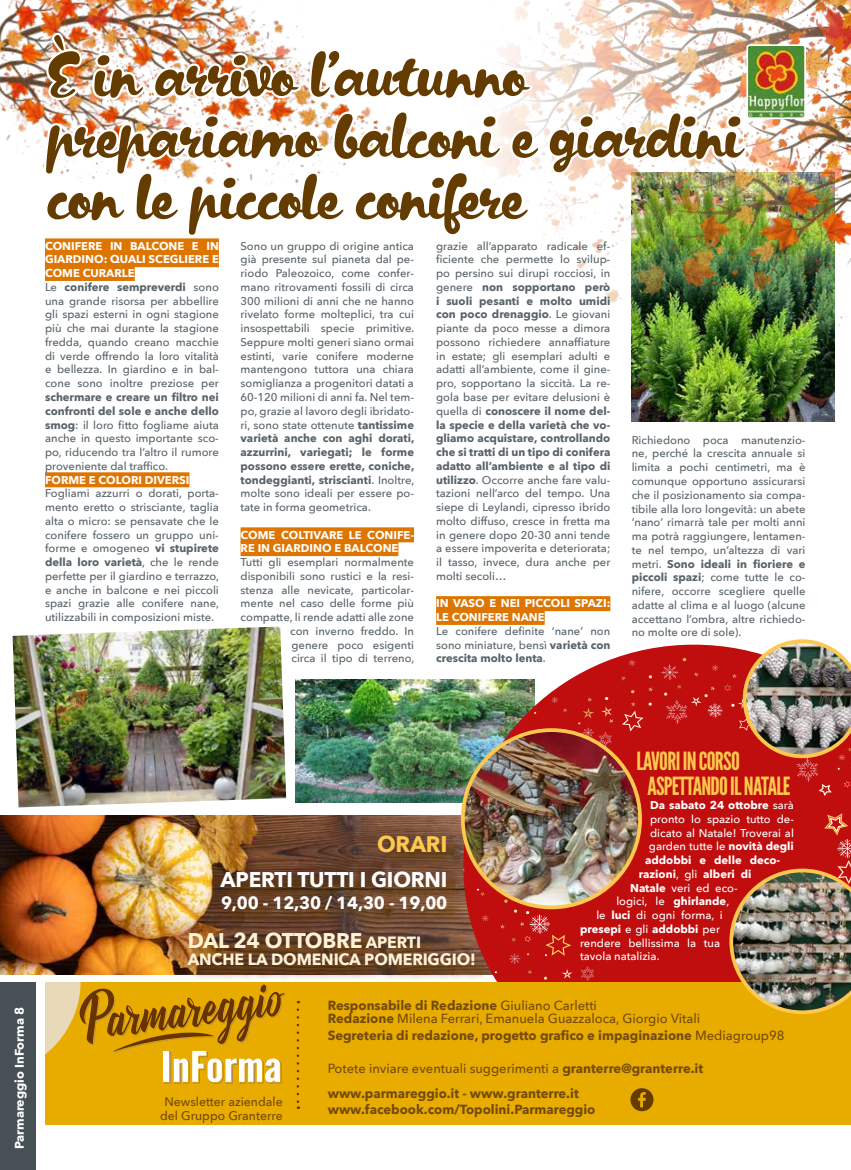
<style>
.page{position:relative;width:851px;height:1170px;background:#fff}
.page>*{position:absolute;margin:0;border:0;box-sizing:border-box;transform-origin:0 0}
.t1{font:60px/61.2px "Kapelka New";letter-spacing:-.03em;color:#643c00}
.t2{font:25px/25px "League Gothic";letter-spacing:-.03em;color:#fdc84d}
.t3{font:700 22.5px "Avenir Next";letter-spacing:-.01em;color:#fdc84d}
.t4{font:700 21.25px "Avenir Next";letter-spacing:-.01em;color:#fff}
.t5{font:700 21.25px "Avenir Next";letter-spacing:-.01em;color:#fff3d4}
.t6{font:700 17.5px "Avenir Next";letter-spacing:-.01em;color:#fff}
.t7{font:700 16.25px "Avenir Next";letter-spacing:-.01em;color:#fff3d4}
.t8{font:700 13.25px/24.2px "Avenir Next";color:#754b0c}
.t9{font:500 13.25px/13.1px "Avenir Next";color:#754b0c}
.t10{font:500 12.5px/14.4px "Avenir Next";color:#754b0c;text-align:center}
.t11{font:700 12.5px "Avenir Next";color:#fff}
.t12{font:500 11.25px/13.8px "Avenir Next";color:#586369;text-align:justify}
.t13{font:700 11.25px/13.8px "Avenir Next";color:#fff}
.t14{font:500 11.25px "Avenir Next";color:#fff}
.s1{font-weight:700;color:#fff}
.s2{font-weight:700}
.s3{font-weight:500}
.s4{font-size:16.25px}
</style>
<div class="page">
<div style="left:0;top:981px;width:35px;height:188px;background:#465055"></div>
<img style="left:0;top:0;width:240px;height:268px">
<img style="left:13px;top:626px;width:273px;height:181px">
<img style="left:295px;top:679px;width:168px;height:123px">
<img style="left:631px;top:333px;width:203px;height:89px">
<img style="left:0;top:815px;width:463px;height:159px">
<div style="left:223px;top:837px;width:238px;height:89px;background:#643c00;opacity:.75"></div>
<div style="left:190px;top:934px;width:299px;height:46px;background:#643c00;opacity:.75"></div>
<img style="left:240px;top:0;width:610px;height:333px">
<div style="left:45px;top:981px;width:805px;height:143px;background:#e8ac00"></div>
<svg style="left:296px;top:1009px;width:3px;height:99px"></svg>
<svg style="left:45px;top:981px;width:241px;height:102px"></svg>
<svg style="left:630px;top:1088px;width:23px;height:23px"></svg>
<img style="left:749px;top:47px;width:53px;height:69px">
<div style="left:746px;top:44px;width:59px;height:75px;border:2px solid #fff;border-radius:2px"></div>
<img style="left:463px;top:639px;width:388px;height:424px">
<div style="left:45px;top:238px;width:174px;height:15px;background:#dd7500"></div>
<div style="left:45px;top:252px;width:174px;height:15px;background:#dd7500"></div>
<div style="left:45px;top:266px;width:90px;height:15px;background:#dd7500"></div>
<div style="left:45px;top:472px;width:144px;height:15px;background:#dd7500"></div>
<div style="left:240px;top:527px;width:174px;height:15px;background:#dd7500"></div>
<div style="left:240px;top:541px;width:158px;height:15px;background:#dd7500"></div>
<div style="left:436px;top:596px;width:174px;height:15px;background:#dd7500"></div>
<div style="left:436px;top:610px;width:108px;height:15px;background:#dd7500"></div>
<h1 class="t1" style="left:45px;top:44px;width:697px">È in arrivo l’autunno prepariamo balconi e giardini con le piccole conifere</h1>
<p class="t12" style="left:45px;top:238px;width:175px;text-align:left"><span class="s1">CONIFERE IN BALCONE E IN<br>GIARDINO: QUALI SCEGLIERE E<br>COME CURARLE<br></span>Le <span class="s2">conifere sempreverdi</span> sono una grande risorsa per abbellire gli spazi esterni in ogni stagione più che mai durante la stagione fredda, quando creano macchie di verde offrendo la loro vitalità e bellezza. In giardino e in bal&shy;cone sono inoltre preziose per</p>
<p class="t12" style="left:45px;top:390px;width:175px"><span class="s2">schermare e creare un filtro nei confronti del sole e anche dello smog</span>: il loro fitto fogliame aiuta anche in questo importante sco&shy;po, riducendo tra l’altro il rumore proveniente dal traffico.</p>
<p class="t13" style="left:45px;top:472px;width:146px">FORME E COLORI DIVERSI</p>
<p class="t12" style="left:45px;top:486px;width:176px">Fogliami azzurri o dorati, porta&shy;mento eretto o strisciante, taglia alta o micro: se pensavate che le conifere fossero un gruppo uni&shy;forme e omogeneo <span class="s2">vi stupirete della loro varietà</span>, che le rende perfette per il giardino e terrazzo, e anche in balcone e nei piccoli spazi grazie alle conifere nane, utilizzabili in composizioni miste.</p>
<p class="t12" style="left:240px;top:238px;width:175px">Sono un gruppo di origine antica già presente sul pianeta dal pe&shy;riodo Paleozoico, come confer&shy;mano ritrovamenti fossili di circa 300 milioni di anni che ne hanno rivelato forme molteplici, tra cui insospettabili specie primitive.<br>Seppure molti generi siano ormai estinti, varie conifere moderne mantengono tuttora una chiara somiglianza a progenitori datati a 60-120 milioni di anni fa. Nel tem&shy;po, grazie al lavoro degli ibridato&shy;ri, sono state ottenute <span class="s2">tantissime varietà anche con aghi dorati, azzurrini, variegati; le forme possono essere erette, coniche, tondeggianti, striscianti</span>. Inoltre, molte sono ideali per essere po&shy;tate in forma geometrica.</p>
<p class="t13" style="left:240px;top:527px;width:175px">COME COLTIVARE LE CONIFE-<br>RE IN GIARDINO E BALCONE</p>
<p class="t12" style="left:240px;top:555px;width:175px;text-align:right">Tutti gli esemplari normalmente disponibili sono rustici e la resi&shy;stenza alle nevicate, particolar&shy;mente nel caso delle forme più compatte, li rende adatti alle zone con inverno freddo. In<br>genere poco esigenti<br>circa il tipo di terreno,</p>
<p class="t12" style="left:436px;top:238px;width:176px">grazie all’apparato radicale ef&shy;ficiente che permette lo svilup&shy;po persino sui dirupi rocciosi, in genere <span class="s2">non sopportano però i suoli pesanti e molto umidi con poco drenaggio</span>. Le giovani piante da poco messe a dimora possono richiedere annaffiature in estate; gli esemplari adulti e adatti all’ambiente, come il gine&shy;pro, sopportano la siccità. La re&shy;gola base per evitare delusioni è quella di <span class="s2">conoscere il nome del&shy;la specie e della varietà che vo&shy;gliamo acquistare, controllando che si tratti di un tipo di conifera adatto all’ambiente e al tipo di utilizzo</span>. Occorre anche fare valu&shy;tazioni nell’arco del tempo. Una siepe di Leylandi, cipresso ibrido molto diffuso, cresce in fretta ma in genere dopo 20-30 anni tende a essere impoverita e deteriorata; il tasso, invece, dura anche per molti secoli…</p>
<p class="t13" style="left:436px;top:596px;width:176px">IN VASO E NEI PICCOLI SPAZI:<br>LE CONIFERE NANE</p>
<p class="t12" style="left:436px;top:623px;width:176px">Le conifere definite ‘nane’ non sono miniature, bensì <span class="s2">varietà con crescita molto lenta</span>.</p>
<p class="t12" style="left:631px;top:432px;width:175px">Richiedono poca manutenzio&shy;ne, perché la crescita annuale si limita a pochi centimetri, ma è comunque opportuno assicurarsi che il posizionamento sia compa&shy;tibile alla loro longevità: un abete ‘nano’ rimarrà tale per molti anni ma potrà raggiungere, lentamen&shy;te nel tempo, un’altezza di vari metri. <span class="s2">Sono ideali in fioriere e piccoli spazi</span>; come tutte le co&shy;nifere, occorre scegliere quelle adatte al clima e al luogo (alcune accettano l’ombra, altre richiedo&shy;no molte ore di sole).</p>
<p class="t11" style="left:9px;top:1149px;width:144px;rotate:-90deg">Parmareggio InForma 8</p>
<h2 class="t2" style="left:647px;top:749px;width:144px;text-indent:-11px">LAVORI IN CORSO<br>ASPETTANDO IL NATALE</h2>
<p class="t13" style="left:650px;top:798px;width:145px">Da sabato 24 ottobre <span class="s3">sarà</span></p>
<p class="t14" style="left:650px;top:809px;width:145px">pronto lo spazio tutto de-</p>
<p class="t14" style="left:650px;top:823px;width:145px">dicato al Natale! Troverai al</p>
<p class="t14" style="left:648px;top:836px;width:146px">garden tutte le <span class="s2">novità degli</span></p>
<p class="t13" style="left:645px;top:853px;width:136px">addobbi e delle deco-</p>
<p class="t13" style="left:638px;top:866px;width:114px">razioni<span class="s3">, gli</span> alberi di</p>
<p class="t14" style="left:630px;top:878px;width:109px"><span class="s2">Natale</span> veri ed eco-</p>
<p class="t14" style="left:616px;top:891px;width:114px">logici, le <span class="s2">ghirlande</span>,</p>
<p class="t14" style="left:596px;top:905px;width:128px">le <span class="s2">luci</span> di ogni forma, i</p>
<p class="t13" style="left:580px;top:921px;width:142px">presepi <span class="s3">e gli</span> addobbi <span class="s3">per</span></p>
<p class="t14" style="left:580px;top:933px;width:142px">rendere bellissima la tua</p>
<p class="t14" style="left:580px;top:946px;width:81px">tavola natalizia.</p>
<h3 class="t3" style="left:377px;top:824px;width:72px">ORARI</h3>
<h3 class="t4" style="left:221px;top:860px;width:228px">APERTI TUTTI I GIORNI</h3>
<h3 class="t6" style="left:221px;top:887px;width:228px">9,00 - 12,30 / 14,30 - 19,00</h3>
<h3 class="t5" style="left:188px;top:921px;width:235px">DAL 24 OTTOBRE <span class="s4">APERTI</span></h3>
<h3 class="t7" style="left:188px;top:945px;width:289px">ANCHE LA DOMENICA POMERIGGIO!</h3>
<p class="t9" style="left:327px;top:997px;width:374px"><span class="s2">Responsabile di Redazione</span> Giuliano Carletti<br><span class="s2">Redazione</span> Milena Ferrari, Emanuela Guazzaloca, Giorgio Vitali</p>
<p class="t8" style="left:327px;top:1022px;width:458px">Segreteria di redazione, progetto grafico e impaginazione <span class="s3">Mediagroup98</span></p>
<p class="t8" style="left:327px;top:1056px;width:377px"><span class="s3">Potete inviare eventuali suggerimenti a</span> granterre@granterre.it www.parmareggio.it - www.granterre.it</p>
<p class="t8" style="left:327px;top:1097px;width:269px">www.facebook.com/Topolini.Parmareggio</p>
<p class="t10" style="left:160px;top:1093px;width:124px">Newsletter aziendale del Gruppo Granterre</p>
</div>
